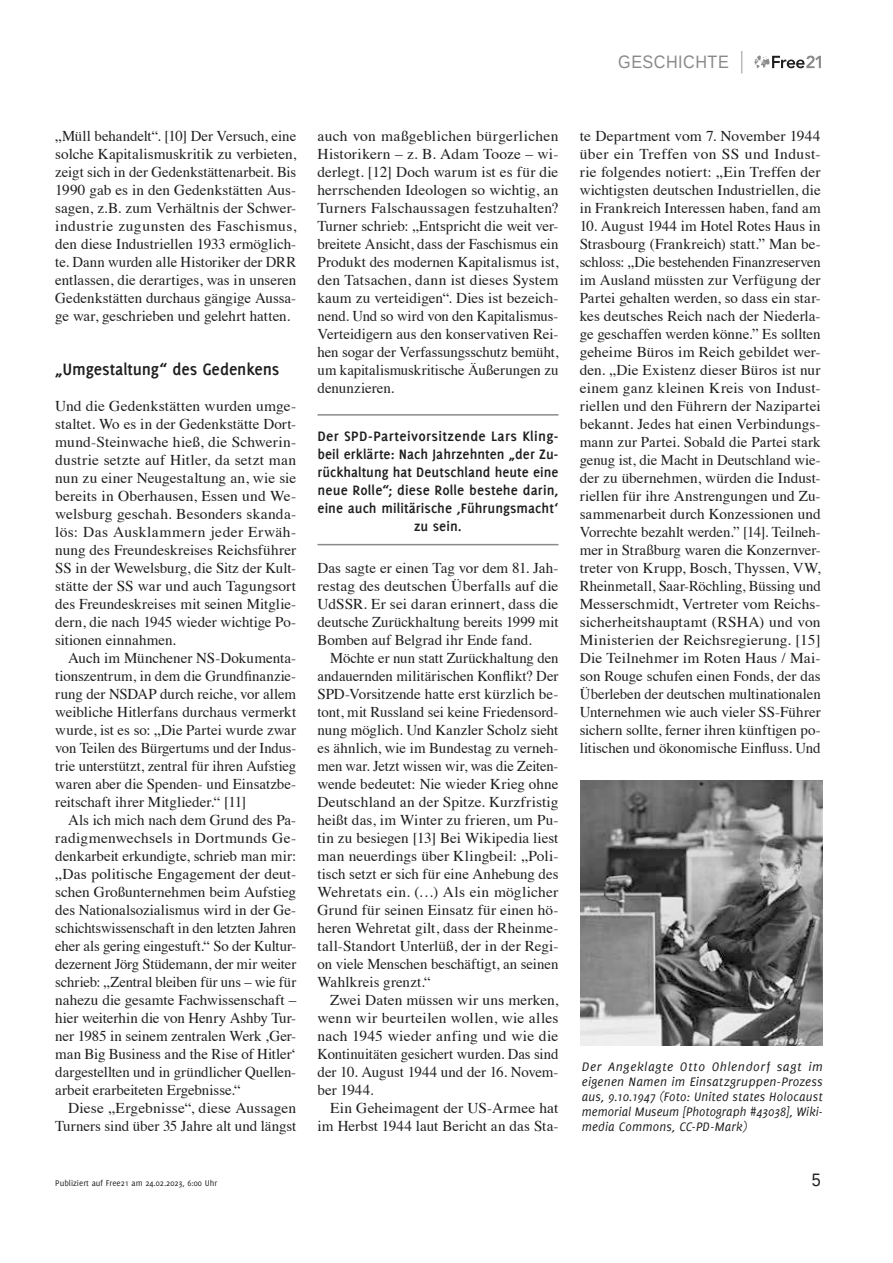
<style>
.page{position:relative;width:893px;height:1263px;background:#fff}
.page>*{position:absolute;margin:0;border:0;box-sizing:border-box;transform-origin:0 0}
.t1{font:700 18px "Delicious";letter-spacing:-.005em;color:#1f1f1f}
.t2{font:18px "Liberation Sans";letter-spacing:.03em;color:#8a8a8a;scale:.9 1}
.t3{font:18px "Liberation Sans";color:#1f1f1f;scale:.9 1}
.t4{font:15px/18px "Times";color:#1f1f1f;text-align:justify}
.t5{font:700 15px/18px "Delicious";letter-spacing:.005em;color:#1f1f1f;text-align:center}
.t6{font:italic 13.5px/15px "Delicious";letter-spacing:.005em;color:#1f1f1f;text-align:justify}
.t7{font:9px "Delicious";color:#1f1f1f}
</style>
<div class="page">
<svg style="left:755px;top:55px;width:66px;height:13px"></svg>
<svg style="left:741px;top:51px;width:1px;height:23px"></svg>
<hr style="left:317px;top:414px;width:241px;height:2px;background:#8a8a8a">
<hr style="left:317px;top:544px;width:241px;height:1px;background:#8a8a8a">
<img style="left:580px;top:780px;width:243px;height:266px">
<p class="t2" style="left:618px;top:51px;width:124px">GESCHICHTE</p>
<p class="t4" style="left:55px;top:126px;width:242px">„Müll behandelt“. [10] Der Versuch, eine solche Kapitalismuskritik zu verbieten, zeigt sich in der Gedenkstättenarbeit. Bis 1990 gab es in den Gedenkstätten Aus&shy;sagen, z.B. zum Verhältnis der Schwer&shy;industrie zugunsten des Faschismus, den diese Industriellen 1933 ermöglich&shy;te. Dann wurden alle Historiker der DRR entlassen, die derartiges, was in unseren Gedenkstätten durchaus gängige Aussa&shy;ge war, geschrieben und gelehrt hatten.</p>
<p class="t1" style="left:55px;top:359px;width:226px">„Umgestaltung“ des Gedenkens</p>
<p class="t4" style="left:55px;top:396px;width:242px">Und die Gedenkstätten wurden umge&shy;staltet. Wo es in der Gedenkstätte Dort&shy;mund-Steinwache hieß, die Schwerin&shy;dustrie setzte auf Hitler, da setzt man nun zu einer Neugestaltung an, wie sie bereits in Oberhausen, Essen und We&shy;welsburg geschah. Besonders skanda&shy;lös: Das Ausklammern jeder Erwäh&shy;nung des Freundeskreises Reichsführer SS in der Wewelsburg, die Sitz der Kult&shy;stätte der SS war und auch Tagungsort des Freundeskreises mit seinen Mitglie&shy;dern, die nach 1945 wieder wichtige Po&shy;sitionen einnahmen.</p>
<p class="t4" style="left:55px;top:648px;width:242px;text-indent:13px">Auch im Münchener NS-Dokumenta&shy;tionszentrum, in dem die Grundfinanzie&shy;rung der NSDAP durch reiche, vor allem weibliche Hitlerfans durchaus vermerkt wurde, ist es so: „Die Partei wurde zwar von Teilen des Bürgertums und der Indus&shy;trie unterstützt, zentral für ihren Aufstieg waren aber die Spenden- und Einsatzbe&shy;reitschaft ihrer Mitglieder.“ [11]</p>
<p class="t4" style="left:55px;top:810px;width:242px;text-indent:13px">Als ich mich nach dem Grund des Pa&shy;radigmenwechsels in Dortmunds Ge&shy;denkarbeit erkundigte, schrieb man mir: „Das politische Engagement der deut&shy;schen Großunternehmen beim Aufstieg des Nationalsozialismus wird in der Ge&shy;schichtswissenschaft in den letzten Jahren eher als gering eingestuft.“ So der Kultur&shy;dezernent Jörg Stüdemann, der mir weiter schrieb: „Zentral bleiben für uns – wie für nahezu die gesamte Fachwissenschaft – hier weiterhin die von Henry Ashby Tur&shy;ner 1985 in seinem zentralen Werk ‚Ger&shy;man Big Business and the Rise of Hitler‘ dargestellten und in gründlicher Quellen&shy;arbeit erarbeiteten Ergebnisse.“</p>
<p class="t4" style="left:55px;top:1098px;width:242px;text-align:right">Diese „Ergebnisse“, diese Aussagen<br>Turners sind über 35 Jahre alt und längst</p>
<p class="t4" style="left:317px;top:126px;width:242px">auch von maßgeblichen bürgerlichen Historikern – z. B. Adam Tooze – wi&shy;derlegt. [12] Doch warum ist es für die herrschenden Ideologen so wichtig, an Turners Falschaussagen festzuhalten?<br>Turner schrieb: „Entspricht die weit ver&shy;breitete Ansicht, dass der Faschismus ein Produkt des modernen Kapitalismus ist, den Tatsachen, dann ist dieses System kaum zu verteidigen“. Dies ist bezeich&shy;nend. Und so wird von den Kapitalismus-Verteidigern aus den konservativen Rei&shy;hen sogar der Verfassungsschutz bemüht, um kapitalismuskritische Äußerungen zu denunzieren.</p>
<p class="t5" style="left:317px;top:427px;width:242px">Der SPD-Parteivorsitzende Lars Kling&shy;beil erklärte: Nach Jahrzehnten „der Zu&shy;rückhaltung hat Deutschland heute eine neue Rolle“; diese Rolle bestehe darin, eine auch militärische ‚Führungsmacht‘ zu sein.</p>
<p class="t4" style="left:317px;top:558px;width:242px">Das sagte er einen Tag vor dem 81. Jah&shy;restag des deutschen Überfalls auf die UdSSR. Er sei daran erinnert, dass die deutsche Zurückhaltung bereits 1999 mit Bomben auf Belgrad ihr Ende fand.</p>
<p class="t4" style="left:317px;top:648px;width:242px;text-indent:13px">Möchte er nun statt Zurückhaltung den andauernden militärischen Konflikt? Der SPD-Vorsitzende hatte erst kürzlich be&shy;tont, mit Russland sei keine Friedensord&shy;nung möglich. Und Kanzler Scholz sieht es ähnlich, wie im Bundestag zu verneh&shy;men war. Jetzt wissen wir, was die Zeiten&shy;wende bedeutet: Nie wieder Krieg ohne Deutschland an der Spitze. Kurzfristig heißt das, im Winter zu frieren, um Pu&shy;tin zu besiegen [13] Bei Wikipedia liest man neuerdings über Klingbeil: „Poli&shy;tisch setzt er sich für eine Anhebung des Wehretats ein. (…) Als ein möglicher Grund für seinen Einsatz für einen hö&shy;heren Wehretat gilt, dass der Rheinme&shy;tall-Standort Unterlüß, der in der Regi&shy;on viele Menschen beschäftigt, an seinen Wahlkreis grenzt.“</p>
<p class="t4" style="left:317px;top:990px;width:242px;text-indent:13px">Zwei Daten müssen wir uns merken, wenn wir beurteilen wollen, wie alles nach 1945 wieder anfing und wie die Kontinuitäten gesichert wurden. Das sind der 10. August 1944 und der 16. Novem&shy;ber 1944.</p>
<p class="t4" style="left:317px;top:1098px;width:242px;text-align:right">Ein Geheimagent der US-Armee hat im Herbst 1944 laut Bericht an das Sta-</p>
<p class="t4" style="left:580px;top:126px;width:242px">te Department vom 7. November 1944 über ein Treffen von SS und Indust&shy;rie folgendes notiert: „Ein Treffen der wichtigsten deutschen Industriellen, die in Frankreich Interessen haben, fand am</p>
<p class="t4" style="left:580px;top:216px;width:242px">10. August 1944 im Hotel Rotes Haus in Strasbourg (Frankreich) statt.ˮ Man be&shy;schloss: „Die bestehenden Finanzreserven im Ausland müssten zur Verfügung der Partei gehalten werden, so dass ein star&shy;kes deutsches Reich nach der Niederla&shy;ge geschaffen werden könne.ˮ Es sollten geheime Büros im Reich gebildet wer&shy;den. „Die Existenz dieser Büros ist nur einem ganz kleinen Kreis von Indust&shy;riellen und den Führern der Nazipartei bekannt. Jedes hat einen Verbindungs&shy;mann zur Partei. Sobald die Partei stark genug ist, die Macht in Deutschland wie&shy;der zu übernehmen, würden die Indust&shy;riellen für ihre Anstrengungen und Zu&shy;sammenarbeit durch Konzessionen und Vorrechte bezahlt werden.ˮ [14]. Teilneh&shy;mer in Straßburg waren die Konzernver&shy;treter von Krupp, Bosch, Thyssen, VW, Rheinmetall, Saar-Röchling, Büssing und Messerschmidt, Vertreter vom Reichs&shy;sicherheitshauptamt (RSHA) und von Ministerien der Reichsregierung. [15] Die Teilnehmer im Roten Haus / Mai&shy;son Rouge schufen einen Fonds, der das Überleben der deutschen multinationalen Unternehmen wie auch vieler SS‑Führer sichern sollte, ferner ihren künftigen po&shy;litischen und ökonomische Einfluss. Und</p>
<p class="t6" style="left:582px;top:1059px;width:242px">Der Angeklagte Otto Ohlendorf sagt im eigenen Namen im Einsatzgruppen-Prozess aus, 9.10.1947 (Foto: United states Holocaust memorial Museum [Photograph #43038], Wiki&shy;media Commons, CC-PD-Mark)</p>
<p class="t7" style="left:55px;top:1177px;width:163px">Publiziert auf Free21 am 24.02.2023, 6:00 Uhr</p>
<p class="t3" style="left:812px;top:1168px;width:12px">5</p>
</div>
